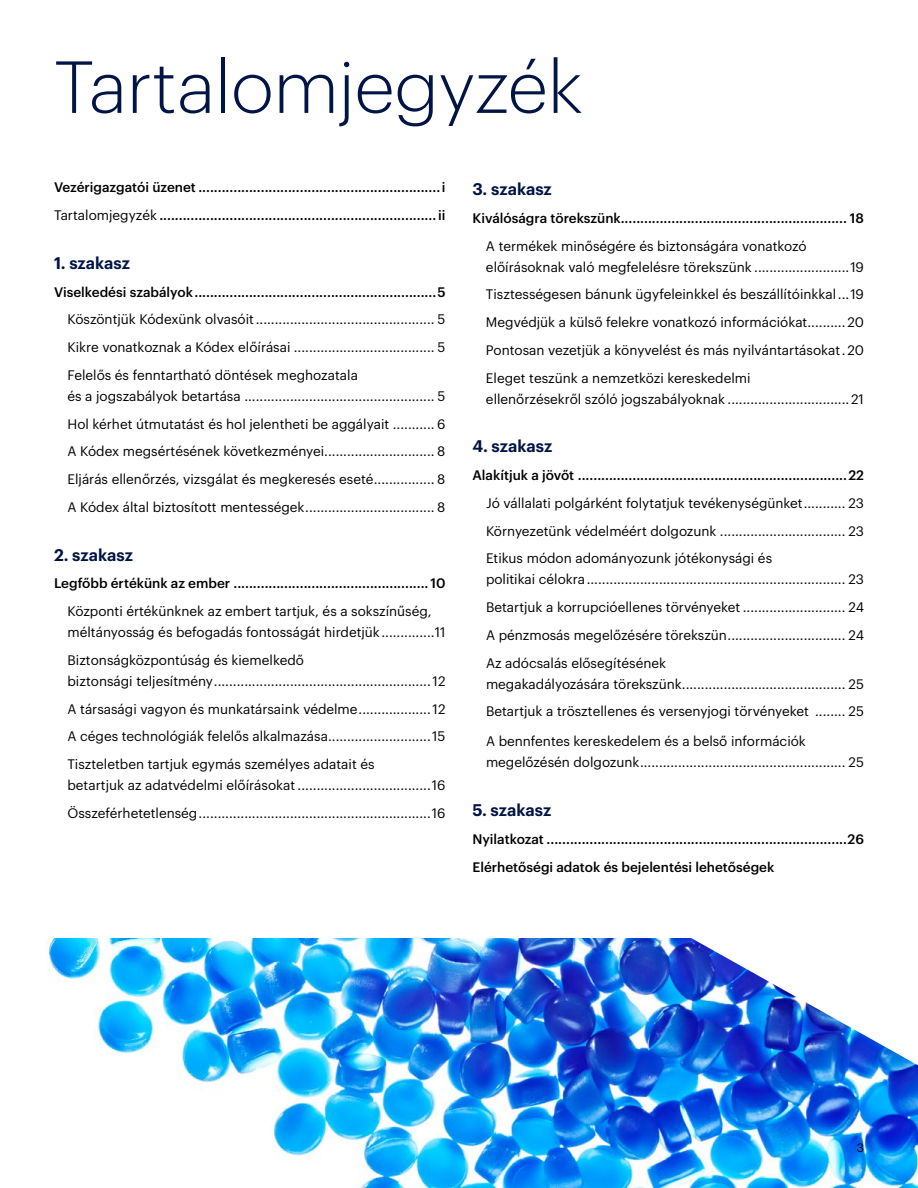
<style>
.page{position:relative;width:918px;height:1188px;background:#fff}
.page>*{position:absolute;margin:0;border:0;box-sizing:border-box;transform-origin:0 0}
.t1{font:300 72px "Graphik";color:#001446}
.t2{font:600 16.5px "Graphik";color:#001446}
.t3{font:13.5px/27.8px "Graphik";color:#000;text-align:justify}
.t4{font:500 13.5px/27.8px "Graphik";color:#000}
.t5{font:12px "Graphik";color:#000}
.s1{font-weight:400}
</style>
<div class="page">
<img style="left:48px;top:938px;width:870px;height:250px">
<img style="left:688px;top:938px;width:230px;height:127px">
<h1 class="t1" style="left:54px;top:34px;width:530px">Tartalomjegyzék</h1>
<p class="t4" style="left:54px;top:172px;width:393px">Vezérigazgatói üzenet ..............................................................i<br><span class="s1">Tartalomjegyzék</span> .......................................................................ii</p>
<p class="t2" style="left:54px;top:250px;width:78px">1. szakasz</p>
<p class="t4" style="left:54px;top:277px;width:393px">Viselkedési szabályok..............................................................5</p>
<p class="t3" style="left:68px;top:304px;width:379px">Köszöntjük Kódexünk olvasóit............................................... 5<br>Kikre vonatkoznak a Kódex előírásai ..................................... 5<br>Felelős és fenntartható döntések meghozatala</p>
<p class="t3" style="left:68px;top:381px;width:380px">és a jogszabályok betartása .................................................. 5<br>Hol kérhet útmutatást és hol jelentheti be aggályait ........... 6<br>A Kódex megsértésének következményei............................. 8<br>Eljárás ellenőrzés, vizsgálat és megkeresés eseté................ 8<br>A Kódex által biztosított mentességek.................................. 8</p>
<p class="t2" style="left:54px;top:542px;width:80px">2. szakasz</p>
<p class="t4" style="left:54px;top:568px;width:393px">Legfőbb értékünk az ember .................................................. 10</p>
<p class="t3" style="left:68px;top:600px;width:379px;line-height:21px">Központi értékünknek az embert tartjuk, és a sokszínűség, méltányosság és befogadás fontosságát hirdetjük..............11</p>
<p class="t3" style="left:68px;top:648px;width:379px;line-height:21px">Biztonságközpontúság és kiemelkedő<br>biztonsági teljesítmény.........................................................12</p>
<p class="t3" style="left:68px;top:694px;width:379px">A társasági vagyon és munkatársaink védelme...................12<br>A céges technológiák felelős alkalmazása...........................15<br>Tiszteletben tartjuk egymás személyes adatait és</p>
<p class="t3" style="left:68px;top:770px;width:379px">betartjuk az adatvédelmi előírásokat ...................................16<br>Összeférhetetlenség.............................................................16</p>
<p class="t2" style="left:472px;top:176px;width:81px">3. szakasz</p>
<p class="t4" style="left:472px;top:203px;width:393px">Kiválóságra törekszünk.......................................................... 18</p>
<p class="t3" style="left:486px;top:234px;width:379px;line-height:21px">A termékek minőségére és biztonságára vonatkozó előírásoknak való megfelelésre törekszünk .........................19</p>
<p class="t3" style="left:486px;top:279px;width:379px">Tisztességesen bánunk ügyfeleinkkel és beszállítóinkkal...19<br>Megvédjük a külső felekre vonatkozó információkat..........20<br>Pontosan vezetjük a könyvelést és más nyilvántartásokat.20<br>Eleget teszünk a nemzetközi kereskedelmi</p>
<p class="t3" style="left:486px;top:384px;width:380px">ellenőrzésekről szóló jogszabályoknak ................................21</p>
<p class="t2" style="left:472px;top:434px;width:81px">4. szakasz</p>
<p class="t4" style="left:472px;top:460px;width:393px">Alakítjuk a jövőt .....................................................................22</p>
<p class="t3" style="left:486px;top:488px;width:379px">Jó vállalati polgárként folytatjuk tevékenységünket........... 23<br>Környezetünk védelméért dolgozunk ................................. 23<br>Etikus módon adományozunk jótékonysági és</p>
<p class="t3" style="left:486px;top:564px;width:380px">politikai célokra.................................................................... 23<br>Betartjuk a korrupcióellenes törvényeket ........................... 24<br>A pénzmosás megelőzésére törekszün............................... 24<br>Az adócsalás elősegítésének</p>
<p class="t3" style="left:486px;top:669px;width:380px">megakadályozására törekszünk........................................... 25<br>Betartjuk a trösztellenes és versenyjogi törvényeket ........ 25</p>
<p class="t3" style="left:486px;top:730px;width:380px;line-height:21px">A bennfentes kereskedelem és a belső információk megelőzésén dolgozunk...................................................... 25</p>
<p class="t2" style="left:472px;top:797px;width:80px">5. szakasz</p>
<p class="t4" style="left:472px;top:824px;width:393px">Nyilatkozat .............................................................................26<br>Elérhetőségi adatok és bejelentési lehetőségek</p>
<p class="t5" style="left:857px;top:1139px;width:9px">3</p>
</div>
